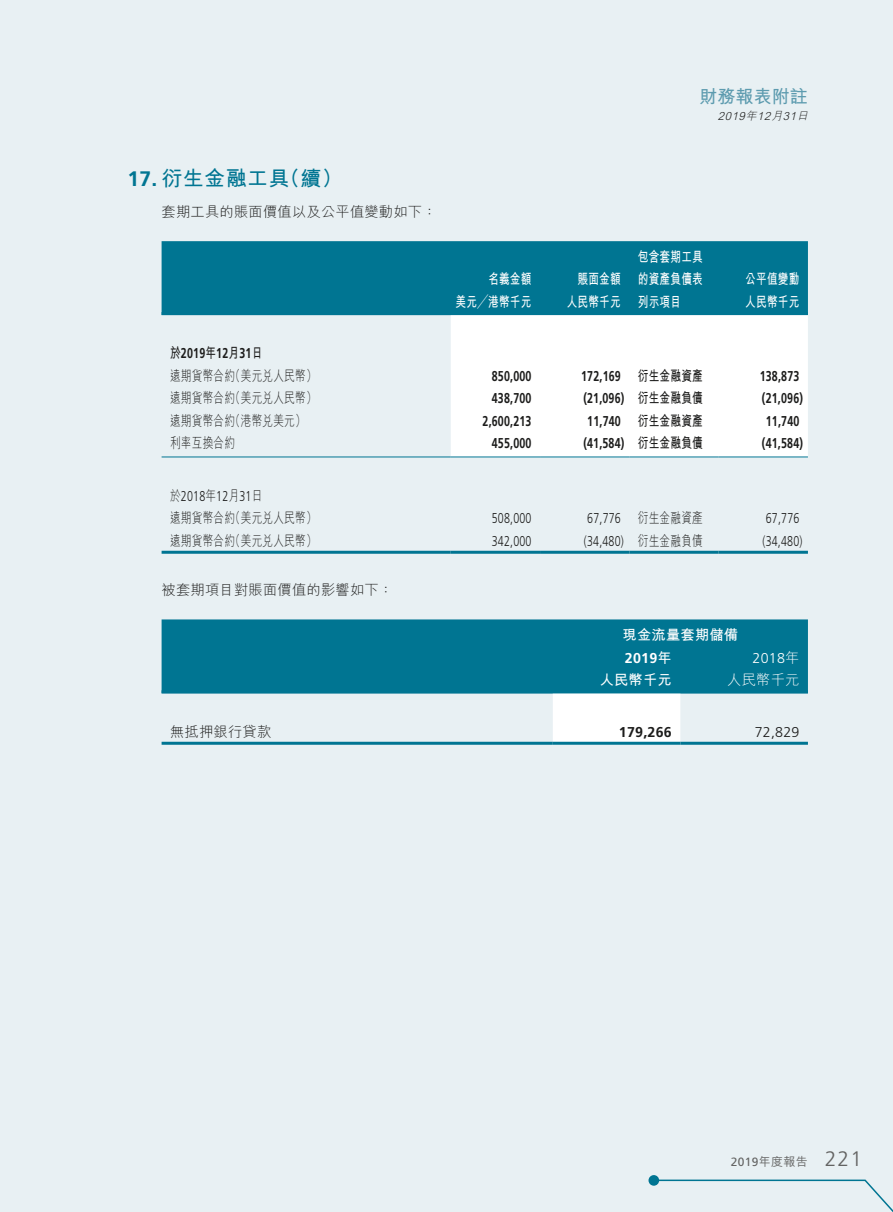
<style>
.page{position:relative;width:893px;height:1212px;background:#e8f0f3}
.page>*{position:absolute;margin:0;border:0;box-sizing:border-box;transform-origin:0 0}
.t1{font:700 21px "M Hei HK";letter-spacing:.015em;color:#007592}
.t2{font:700 18px "M Hei HK";letter-spacing:.005em;color:#5d9baf}
.t3{font:700 14.25px "Frutiger LT Std";letter-spacing:.015em;color:#1c1c1b;scale:.75 1}
.t4{font:300 14.25px "M Hei HK";letter-spacing:.015em;color:#1c1c1b;scale:.75 1}
.t5{font:300 14.25px "Frutiger LT Std";letter-spacing:.015em;color:#1c1c1b;scale:.75 1}
.t6{font:700 14.25px/22.5px "M Hei HK";letter-spacing:.015em;color:#fff;scale:.75 1}
.t7{font:300 14.25px "M Hei HK";letter-spacing:.015em;color:#1c1c1b}
.t8{font:700 14.25px "M Hei HK";letter-spacing:.015em;color:#fff}
.t9{font:700 14.25px "Frutiger LT Std";letter-spacing:.015em;color:#1c1c1b}
.t10{font:300 14.25px "Frutiger LT Std";letter-spacing:.015em;color:#1c1c1b}
.t11{font:700 14.25px "Frutiger LT Std";color:#fff}
.t12{font:300 14.25px "Frutiger LT Std";color:#fff}
.t13{font:300 14.25px "M Hei HK";letter-spacing:.015em;color:#fff}
.t14{font:12px "Frutiger LT Std";color:#636362}
.t15{font:italic 300 11.25px "M Hei HK";color:#1c1c1b}
.s1{font-family:"Frutiger LT Std"}
.s2{font-family:"M Hei HK"}
.s3{font-family:"M Hei HK";font-weight:500}
.s4{font-weight:300;font-size:21px}
</style>
<div class="page">
<div style="left:648px;top:1175px;width:11px;height:11px;background:#007592;border-radius:50%"></div>
<svg style="left:652px;top:1179px;width:241px;height:33px"></svg>
<div style="left:162px;top:241px;width:646px;height:71px;background:#007592"></div>
<div style="left:451px;top:316px;width:357px;height:141px;background:#fff"></div>
<hr style="left:162px;top:312px;width:289px;height:3px;background:#007592">
<hr style="left:451px;top:312px;width:89px;height:3px;background:#007592">
<hr style="left:540px;top:312px;width:89px;height:3px;background:#007592">
<hr style="left:629px;top:312px;width:90px;height:3px;background:#007592">
<hr style="left:719px;top:312px;width:89px;height:3px;background:#007592">
<hr style="left:162px;top:457px;width:289px;height:1px;background:#007592">
<hr style="left:451px;top:457px;width:89px;height:1px;background:#007592">
<hr style="left:540px;top:457px;width:89px;height:1px;background:#007592">
<hr style="left:629px;top:457px;width:90px;height:1px;background:#007592">
<hr style="left:719px;top:457px;width:89px;height:1px;background:#007592">
<hr style="left:162px;top:551px;width:289px;height:3px;background:#007592">
<hr style="left:451px;top:551px;width:89px;height:3px;background:#007592">
<hr style="left:540px;top:551px;width:89px;height:3px;background:#007592">
<hr style="left:629px;top:551px;width:90px;height:3px;background:#007592">
<hr style="left:719px;top:551px;width:89px;height:3px;background:#007592">
<div style="left:162px;top:619px;width:646px;height:71px;background:#007592"></div>
<div style="left:553px;top:693px;width:127px;height:49px;background:#fff"></div>
<hr style="left:162px;top:690px;width:391px;height:3px;background:#007592">
<hr style="left:553px;top:690px;width:127px;height:3px;background:#007592">
<hr style="left:680px;top:690px;width:128px;height:3px;background:#007592">
<hr style="left:162px;top:742px;width:391px;height:3px;background:#007592">
<hr style="left:553px;top:742px;width:127px;height:3px;background:#007592">
<hr style="left:680px;top:742px;width:128px;height:3px;background:#007592">
<h1 class="t1" style="left:128px;top:163px;width:217px"><span class="s1">17.</span> 衍生金融工具（續）</h1>
<p class="t7" style="left:162px;top:202px;width:277px">套期工具的賬面價值以及公平值變動如下：</p>
<p class="t2" style="left:699px;top:83px;width:110px">財務報表附註</p>
<p class="t15" style="left:718px;top:108px;width:95px">2019年12月31日</p>
<p class="t6" style="left:488px;top:267px;width:59px">名義金額</p>
<p class="t6" style="left:578px;top:267px;width:59px">賬面金額</p>
<p class="t6" style="left:638px;top:244px;width:88px">包含套期工具的資產負債表</p>
<p class="t6" style="left:745px;top:267px;width:74px">公平值變動</p>
<p class="t6" style="left:456px;top:289px;width:103px">美元╱港幣千元</p>
<p class="t6" style="left:567px;top:289px;width:154px">人民幣千元 列示項目</p>
<p class="t6" style="left:745px;top:289px;width:74px">人民幣千元</p>
<p class="t3" style="left:170px;top:345px;width:125px"><span class="s2">於</span>2019<span class="s2">年</span>12<span class="s2">月</span>31<span class="s2">日</span></p>
<p class="t4" style="left:170px;top:365px;width:197px">遠期貨幣合約（美元兌人民幣）</p>
<p class="t3" style="left:492px;top:367px;width:54px">850,000</p>
<p class="t3" style="left:581px;top:367px;width:164px">172,169 <span class="s2">衍生金融資產</span></p>
<p class="t3" style="left:760px;top:367px;width:54px">138,873</p>
<p class="t4" style="left:170px;top:388px;width:197px">遠期貨幣合約（美元兌人民幣）</p>
<p class="t3" style="left:492px;top:390px;width:54px">438,700</p>
<p class="t3" style="left:583px;top:390px;width:161px">(21,096) <span class="s2">衍生金融負債</span></p>
<p class="t3" style="left:762px;top:390px;width:56px">(21,096)</p>
<p class="t4" style="left:170px;top:410px;width:183px">遠期貨幣合約（港幣兌美元）</p>
<p class="t3" style="left:483px;top:412px;width:67px">2,600,213</p>
<p class="t3" style="left:587px;top:412px;width:156px">11,740 <span class="s2">衍生金融資產</span></p>
<p class="t3" style="left:766px;top:412px;width:46px">11,740</p>
<p class="t4" style="left:170px;top:433px;width:88px">利率互換合約</p>
<p class="t3" style="left:492px;top:435px;width:54px">455,000</p>
<p class="t3" style="left:583px;top:435px;width:161px">(41,584) <span class="s2">衍生金融負債</span></p>
<p class="t3" style="left:762px;top:435px;width:56px">(41,584)</p>
<p class="t5" style="left:170px;top:487px;width:125px"><span class="s2">於</span>2018<span class="s2">年</span>12<span class="s2">月</span>31<span class="s2">日</span></p>
<p class="t4" style="left:170px;top:508px;width:197px">遠期貨幣合約（美元兌人民幣）</p>
<p class="t5" style="left:492px;top:510px;width:54px">508,000</p>
<p class="t5" style="left:587px;top:510px;width:156px">67,776 <span class="s2">衍生金融資產</span></p>
<p class="t5" style="left:766px;top:510px;width:46px">67,776</p>
<p class="t4" style="left:170px;top:530px;width:197px">遠期貨幣合約（美元兌人民幣）</p>
<p class="t5" style="left:492px;top:532px;width:54px">342,000</p>
<p class="t5" style="left:584px;top:532px;width:160px">(34,480) <span class="s2">衍生金融負債</span></p>
<p class="t5" style="left:762px;top:532px;width:55px">(34,480)</p>
<p class="t7" style="left:162px;top:580px;width:233px">被套期項目對賬面價值的影響如下：</p>
<p class="t8" style="left:622px;top:624px;width:117px">現金流量套期儲備</p>
<p class="t11" style="left:625px;top:649px;width:48px">2019<span class="s2">年</span></p>
<p class="t12" style="left:752px;top:650px;width:48px">2018<span class="s2">年</span></p>
<p class="t8" style="left:600px;top:669px;width:74px">人民幣千元</p>
<p class="t13" style="left:727px;top:670px;width:74px">人民幣千元</p>
<p class="t7" style="left:170px;top:721px;width:103px">無抵押銀行貸款</p>
<p class="t9" style="left:619px;top:723px;width:54px">179,266</p>
<p class="t10" style="left:755px;top:723px;width:46px">72,829</p>
<p class="t14" style="left:731px;top:1155px;width:133px">2019<span class="s3">年度報告</span> <span class="s4">221</span></p>
</div>
